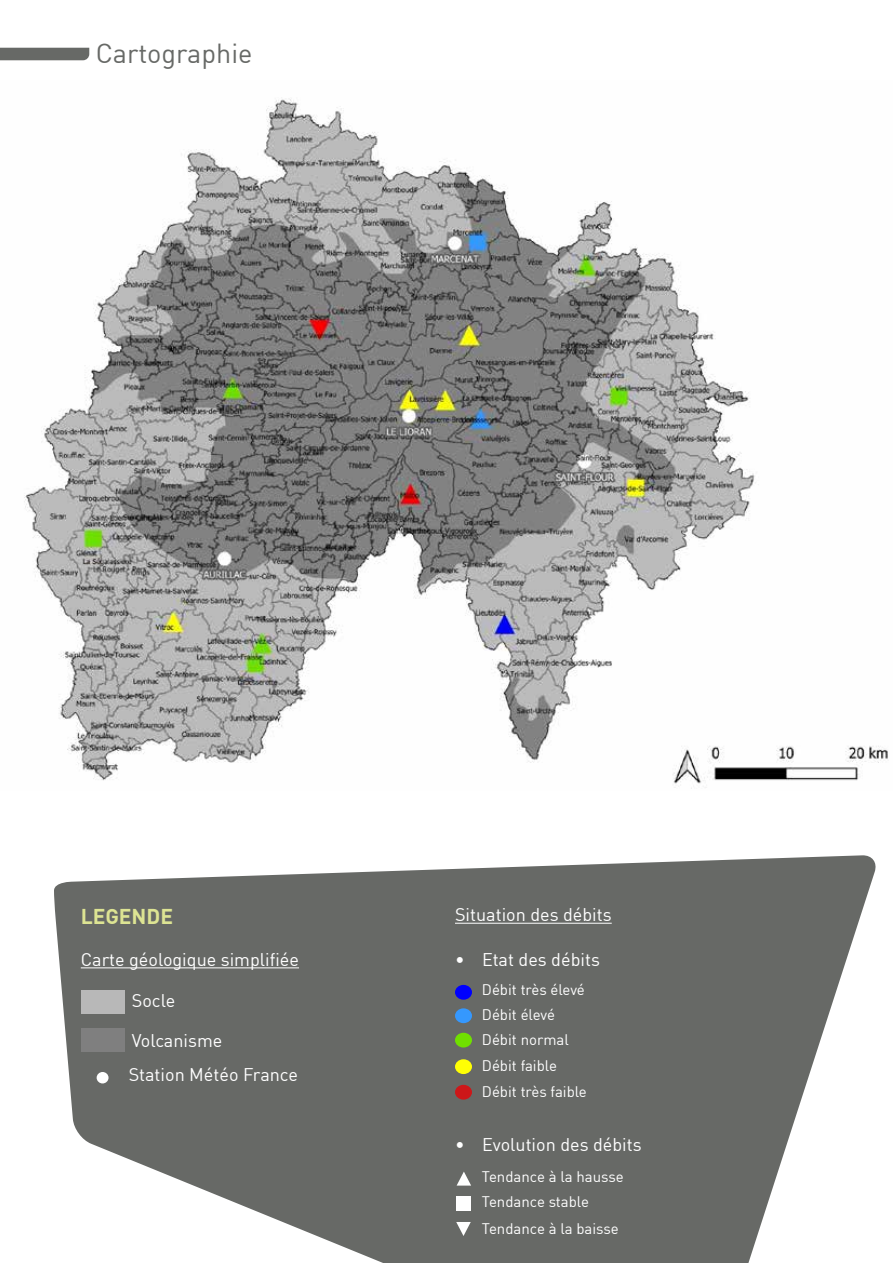
<style>
.page{position:relative;width:893px;height:1263px;background:#fff}
.page>*{position:absolute;margin:0;border:0;box-sizing:border-box;transform-origin:0 0}
.t1{font:27px "DIN";color:#676966}
.t2{font:700 21px "DIN";color:#dde493}
.t3{font:18px/39.3px "DIN";color:#fff}
.t4{font:15px/25.5px "DIN";color:#fff}
</style>
<div class="page">
<svg style="left:54px;top:855px;width:822px;height:408px;fill:#676966"></svg>
<svg style="left:0;top:48px;width:89px;height:12px"></svg>
<div style="left:81px;top:990px;width:43px;height:23px;background:#b8b8b8"></div>
<div style="left:81px;top:1028px;width:43px;height:24px;background:#7f7f7f"></div>
<div style="left:97px;top:1072px;width:12px;height:11px;background:#fff;border-radius:50%"></div>
<hr style="left:81px;top:967px;width:218px;height:1px;background:#fff">
<hr style="left:455px;top:923px;width:157px;height:1px;background:#fff">
<div style="left:455px;top:985px;width:17px;height:15px;background:#0000fe;border-radius:50%"></div>
<div style="left:455px;top:1008px;width:17px;height:15px;background:#3598fe;border-radius:50%"></div>
<div style="left:455px;top:1033px;width:17px;height:14px;background:#70e000;border-radius:50%"></div>
<div style="left:455px;top:1059px;width:17px;height:15px;background:#ffff04;border-radius:50%"></div>
<div style="left:455px;top:1085px;width:17px;height:14px;background:#cd1719;border-radius:50%"></div>
<svg style="left:457px;top:1171px;width:14px;height:14px"></svg>
<div style="left:456px;top:1197px;width:15px;height:14px;background:#fff"></div>
<svg style="left:456px;top:1222px;width:15px;height:14px"></svg>
<img style="left:24px;top:98px;width:864px;height:691px">
<h1 class="t1" style="left:96px;top:37px;width:158px">Cartographie</h1>
<p class="t2" style="left:81px;top:902px;width:94px">LEGENDE</p>
<p class="t3" style="left:81px;top:939px;width:220px">Carte géologique simplifiée</p>
<p class="t3" style="left:132px;top:981px;width:92px">Socle<br>Volcanisme</p>
<p class="t3" style="left:129px;top:1054px;width:171px">Station Météo France</p>
<p class="t3" style="left:455px;top:895px;width:158px">Situation des débits</p>
<p class="t3" style="left:455px;top:939px;width:146px">• Etat des débits</p>
<p class="t4" style="left:482px;top:977px;width:106px">Débit très élevé<br>Débit élevé<br>Débit normal<br>Débit faible<br>Débit très faible</p>
<p class="t3" style="left:455px;top:1124px;width:188px">• Evolution des débits</p>
<p class="t4" style="left:482px;top:1164px;width:143px;line-height:24.3px">Tendance à la hausse<br>Tendance stable</p>
<p class="t4" style="left:482px;top:1215px;width:138px">Tendance à la baisse</p>
</div>
